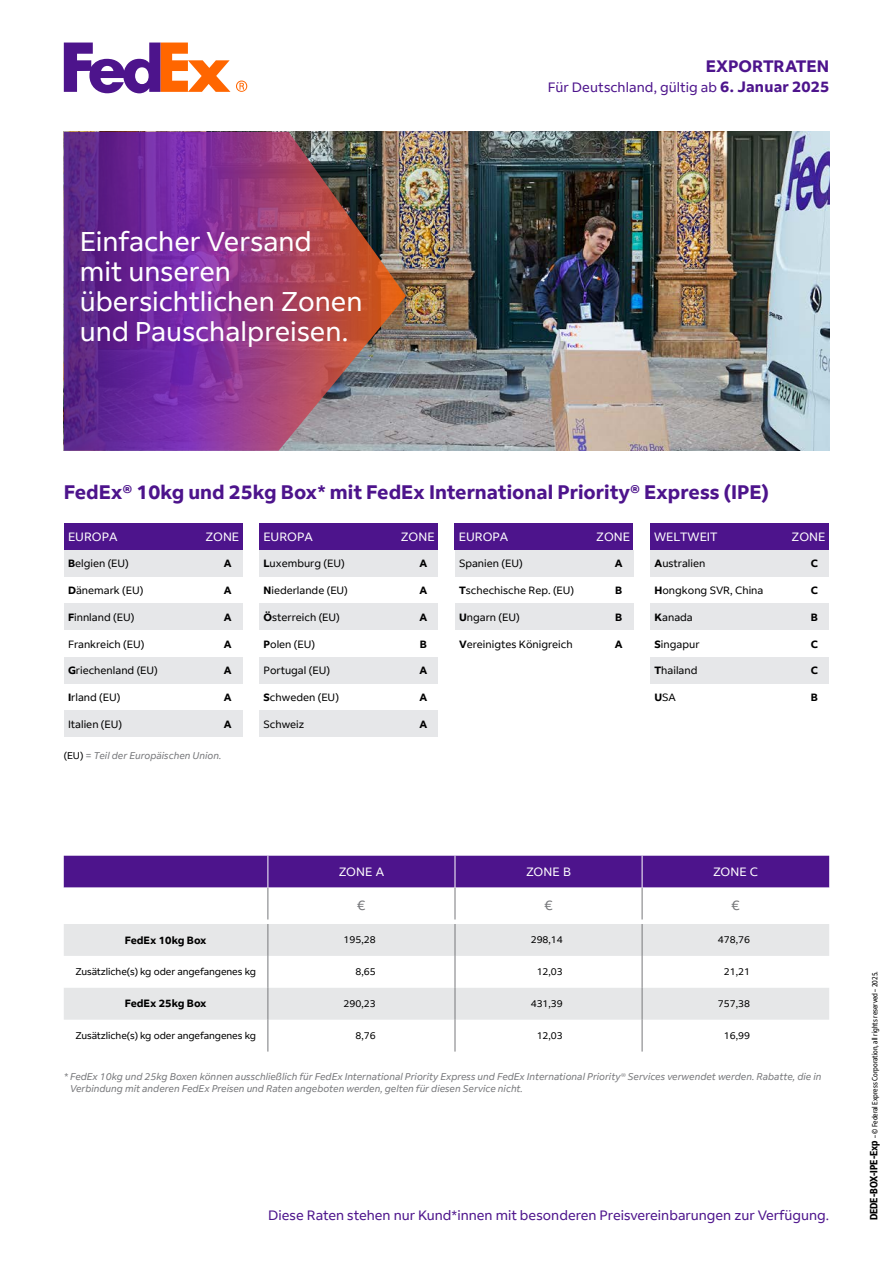
<style>
.page{position:relative;width:893px;height:1263px;background:#fff}
.page>*{position:absolute;margin:0;border:0;box-sizing:border-box;transform-origin:0 0}
.t1{font:27px/30px "Fed Ex Sans";color:#fff}
.t2{font:700 19.5px "Fed Ex Sans";color:#4d148c}
.t3{font:700 16.5px "Fed Ex Sans";letter-spacing:-.005em;color:#4d148c}
.t4{font:13.5px "Fed Ex Sans";color:#4d148c}
.t5{font:13.5px "Fed Ex Sans";color:#77787b}
.t6{font:12px "Fed Ex Sans";color:#fff}
.t7{font:10.5px "Fed Ex Sans";color:#000}
.t8{font:700 10.5px "Fed Ex Sans";color:#000}
.t9{font:italic 9.75px/12px "Fed Ex Sans";color:#77787b}
.t10{font:9.75px "Fed Ex Sans";letter-spacing:-.01em;color:#000}
.t11{font:condensed 7.5px "Fed Ex Sans";color:#000}
.s1{font-weight:700;font-size:15px}
.s2{font-weight:700}
.s3{font-style:normal;color:#000}
.s4{font-weight:700;font-size:10.5px}
</style>
<div class="page">
<svg style="left:236px;top:80px;width:11px;height:12px"></svg>
<svg style="left:64px;top:43px;width:166px;height:50px"></svg>
<img style="left:406px;top:132px;width:423px;height:319px">
<img style="left:64px;top:132px;width:342px;height:319px">
<div style="left:64px;top:856px;width:765px;height:32px;background:#4d148c"></div>
<svg style="left:64px;top:924px;width:204px;height:96px"></svg>
<svg style="left:269px;top:924px;width:560px;height:96px;fill:#e6e7e8"></svg>
<hr style="left:268px;top:888px;width:1px;height:31px;background:#77787b">
<hr style="left:455px;top:888px;width:1px;height:31px;background:#77787b">
<hr style="left:642px;top:888px;width:1px;height:31px;background:#77787b">
<hr style="left:267px;top:856px;width:1px;height:32px;background:#fff">
<hr style="left:455px;top:856px;width:1px;height:32px;background:#fff">
<hr style="left:642px;top:856px;width:1px;height:32px;background:#fff">
<hr style="left:268px;top:924px;width:1px;height:32px;background:#77787b">
<hr style="left:455px;top:924px;width:1px;height:32px;background:#77787b">
<hr style="left:642px;top:924px;width:1px;height:32px;background:#77787b">
<hr style="left:268px;top:956px;width:1px;height:32px;background:#77787b">
<hr style="left:455px;top:956px;width:1px;height:32px;background:#77787b">
<hr style="left:642px;top:956px;width:1px;height:32px;background:#77787b">
<hr style="left:268px;top:988px;width:1px;height:32px;background:#77787b">
<hr style="left:455px;top:988px;width:1px;height:32px;background:#77787b">
<hr style="left:642px;top:988px;width:1px;height:32px;background:#77787b">
<hr style="left:268px;top:1020px;width:1px;height:31px;background:#77787b">
<hr style="left:455px;top:1020px;width:1px;height:31px;background:#77787b">
<hr style="left:642px;top:1020px;width:1px;height:31px;background:#77787b">
<div style="left:64px;top:523px;width:179px;height:27px;background:#4d148c"></div>
<div style="left:259px;top:523px;width:179px;height:27px;background:#4d148c"></div>
<div style="left:455px;top:523px;width:178px;height:27px;background:#4d148c"></div>
<div style="left:650px;top:523px;width:179px;height:27px;background:#4d148c"></div>
<div style="left:64px;top:550px;width:179px;height:27px;background:#e6e7e9"></div>
<div style="left:64px;top:603px;width:179px;height:27px;background:#e6e7e9"></div>
<div style="left:64px;top:657px;width:179px;height:27px;background:#e6e7e9"></div>
<div style="left:64px;top:711px;width:179px;height:26px;background:#e6e7e9"></div>
<div style="left:259px;top:550px;width:179px;height:27px;background:#e6e7e9"></div>
<div style="left:259px;top:603px;width:179px;height:27px;background:#e6e7e9"></div>
<div style="left:259px;top:657px;width:179px;height:27px;background:#e6e7e9"></div>
<div style="left:259px;top:711px;width:179px;height:26px;background:#e6e7e9"></div>
<div style="left:455px;top:550px;width:179px;height:27px;background:#e6e7e9"></div>
<div style="left:455px;top:603px;width:179px;height:27px;background:#e6e7e9"></div>
<div style="left:650px;top:550px;width:179px;height:27px;background:#e6e7e9"></div>
<div style="left:650px;top:603px;width:179px;height:27px;background:#e6e7e9"></div>
<div style="left:650px;top:657px;width:179px;height:27px;background:#e6e7e9"></div>
<h1 class="t1" style="left:80px;top:226px;width:284px">Einfacher Versand<br>mit unseren übersichtlichen Zonen und Pauschalpreisen.</h1>
<h3 class="t3" style="left:706px;top:57px;width:125px">EXPORTRATEN</h3>
<p class="t4" style="left:548px;top:79px;width:283px">Für Deutschland, gültig ab <span class="s1">6. Januar 2025</span></p>
<h2 class="t2" style="left:64px;top:481px;width:707px">FedEx® 10kg und 25kg Box* mit FedEx International Priority® Express (IPE)</h2>
<p class="t6" style="left:68px;top:529px;width:51px">EUROPA</p>
<p class="t6" style="left:205px;top:529px;width:35px">ZONE</p>
<p class="t6" style="left:263px;top:529px;width:51px">EUROPA</p>
<p class="t6" style="left:401px;top:529px;width:35px">ZONE</p>
<p class="t6" style="left:459px;top:529px;width:51px">EUROPA</p>
<p class="t6" style="left:596px;top:529px;width:35px">ZONE</p>
<p class="t6" style="left:654px;top:529px;width:65px">WELTWEIT</p>
<p class="t6" style="left:792px;top:529px;width:35px">ZONE</p>
<p class="t7" style="left:68px;top:556px;width:62px"><span class="s2">B</span>elgien (EU)</p>
<p class="t8" style="left:224px;top:556px;width:9px">A</p>
<p class="t7" style="left:68px;top:583px;width:77px"><span class="s2">D</span>änemark (EU)</p>
<p class="t8" style="left:224px;top:583px;width:9px">A</p>
<p class="t7" style="left:68px;top:610px;width:68px"><span class="s2">F</span>innland (EU)</p>
<p class="t8" style="left:224px;top:610px;width:9px">A</p>
<p class="t7" style="left:68px;top:637px;width:78px">Frankreich (EU)</p>
<p class="t8" style="left:224px;top:637px;width:9px">A</p>
<p class="t7" style="left:68px;top:663px;width:91px"><span class="s2">G</span>riechenland (EU)</p>
<p class="t8" style="left:224px;top:663px;width:9px">A</p>
<p class="t7" style="left:68px;top:690px;width:54px"><span class="s2">I</span>rland (EU)</p>
<p class="t8" style="left:224px;top:690px;width:9px">A</p>
<p class="t7" style="left:68px;top:717px;width:56px">Italien (EU)</p>
<p class="t8" style="left:224px;top:717px;width:9px">A</p>
<p class="t7" style="left:264px;top:556px;width:83px"><span class="s2">L</span>uxemburg (EU)</p>
<p class="t8" style="left:419px;top:556px;width:9px">A</p>
<p class="t7" style="left:264px;top:583px;width:86px"><span class="s2">N</span>iederlande (EU)</p>
<p class="t8" style="left:419px;top:583px;width:9px">A</p>
<p class="t7" style="left:264px;top:610px;width:78px"><span class="s2">Ö</span>sterreich (EU)</p>
<p class="t8" style="left:419px;top:610px;width:9px">A</p>
<p class="t7" style="left:264px;top:637px;width:53px"><span class="s2">P</span>olen (EU)</p>
<p class="t8" style="left:420px;top:637px;width:9px">B</p>
<p class="t7" style="left:264px;top:663px;width:68px">Portugal (EU)</p>
<p class="t8" style="left:419px;top:663px;width:9px">A</p>
<p class="t7" style="left:264px;top:690px;width:77px"><span class="s2">S</span>chweden (EU)</p>
<p class="t8" style="left:419px;top:690px;width:9px">A</p>
<p class="t7" style="left:264px;top:717px;width:42px">Schweiz</p>
<p class="t8" style="left:419px;top:717px;width:9px">A</p>
<p class="t7" style="left:459px;top:556px;width:65px">Spanien (EU)</p>
<p class="t8" style="left:615px;top:556px;width:9px">A</p>
<p class="t7" style="left:459px;top:583px;width:117px"><span class="s2">T</span>schechische Rep. (EU)</p>
<p class="t8" style="left:615px;top:583px;width:9px">B</p>
<p class="t7" style="left:459px;top:610px;width:62px"><span class="s2">U</span>ngarn (EU)</p>
<p class="t8" style="left:615px;top:610px;width:9px">B</p>
<p class="t7" style="left:459px;top:637px;width:115px"><span class="s2">V</span>ereinigtes Königreich</p>
<p class="t8" style="left:615px;top:637px;width:9px">A</p>
<p class="t7" style="left:654px;top:556px;width:52px"><span class="s2">A</span>ustralien</p>
<p class="t8" style="left:811px;top:556px;width:9px">C</p>
<p class="t7" style="left:654px;top:583px;width:110px"><span class="s2">H</span>ongkong SVR, China</p>
<p class="t8" style="left:811px;top:583px;width:9px">C</p>
<p class="t7" style="left:654px;top:610px;width:40px"><span class="s2">K</span>anada</p>
<p class="t8" style="left:811px;top:610px;width:9px">B</p>
<p class="t7" style="left:654px;top:637px;width:46px"><span class="s2">S</span>ingapur</p>
<p class="t8" style="left:811px;top:637px;width:9px">C</p>
<p class="t7" style="left:654px;top:663px;width:44px"><span class="s2">T</span>hailand</p>
<p class="t8" style="left:811px;top:663px;width:9px">C</p>
<p class="t7" style="left:654px;top:690px;width:23px"><span class="s2">U</span>SA</p>
<p class="t8" style="left:811px;top:690px;width:9px">B</p>
<p class="t9" style="left:64px;top:749px;width:159px"><span class="s3">(EU)</span> = Teil der Europäischen Union.</p>
<p class="t8" style="left:125px;top:934px;width:83px">FedEx 10kg Box</p>
<p class="t10" style="left:75px;top:966px;width:182px">Zusätzliche(s) kg oder angefangenes kg</p>
<p class="t8" style="left:125px;top:998px;width:83px">FedEx 25kg Box</p>
<p class="t10" style="left:75px;top:1030px;width:182px">Zusätzliche(s) kg oder angefangenes kg</p>
<p class="t6" style="left:339px;top:865px;width:47px">ZONE A</p>
<p class="t6" style="left:526px;top:865px;width:46px">ZONE B</p>
<p class="t6" style="left:713px;top:865px;width:47px">ZONE C</p>
<p class="t5" style="left:357px;top:897px;width:10px">€</p>
<p class="t5" style="left:544px;top:897px;width:10px">€</p>
<p class="t5" style="left:732px;top:897px;width:10px">€</p>
<p class="t10" style="left:343px;top:932px;width:34px">195,28</p>
<p class="t10" style="left:531px;top:932px;width:34px">298,14</p>
<p class="t10" style="left:718px;top:932px;width:34px">478,76</p>
<p class="t10" style="left:355px;top:965px;width:22px">8,65</p>
<p class="t10" style="left:537px;top:965px;width:28px">12,03</p>
<p class="t10" style="left:724px;top:965px;width:28px">21,21</p>
<p class="t10" style="left:343px;top:997px;width:34px">290,23</p>
<p class="t10" style="left:531px;top:997px;width:34px">431,39</p>
<p class="t10" style="left:718px;top:997px;width:34px">757,38</p>
<p class="t10" style="left:355px;top:1029px;width:22px">8,76</p>
<p class="t10" style="left:537px;top:1029px;width:28px">12,03</p>
<p class="t10" style="left:724px;top:1029px;width:28px">16,99</p>
<p class="t9" style="left:70px;top:1071px;width:753px;text-indent:-6px">* FedEx 10kg und 25kg Boxen können ausschließlich für FedEx International Priority Express und FedEx International Priority® Services verwendet werden. Rabatte, die in<br>Verbindung mit anderen FedEx Preisen und Raten angeboten werden, gelten für diesen Service nicht.</p>
<p class="t4" style="left:268px;top:1208px;width:563px">Diese Raten stehen nur Kund*innen mit besonderen Preisvereinbarungen zur Verfügung.</p>
<p class="t11" style="left:870px;top:1220px;width:251px;rotate:-90deg"><span class="s4">DEDE-BOX-IPE-Exp</span> – © Federal Express Corporation, all rights reserved – 2025.</p>
</div>
